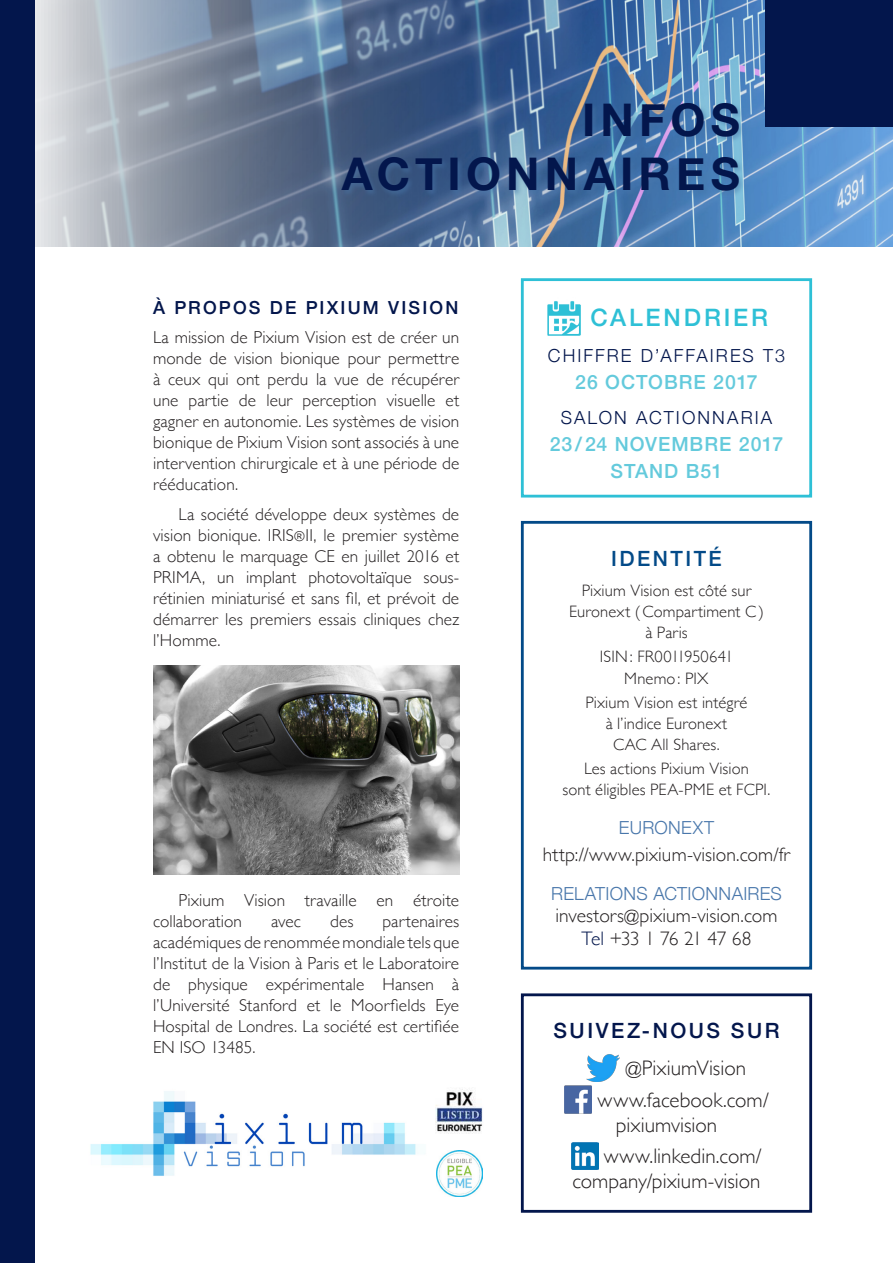
<style>
.page{position:relative;width:893px;height:1263px;background:#fff}
.page>*{position:absolute;margin:0;border:0;box-sizing:border-box;transform-origin:0 0}
.t1{font:700 45px/54px "Helvetica Neue";letter-spacing:.115em;color:#03164c;text-align:right}
.t2{font:500 24px "Helvetica Neue";letter-spacing:.12em;color:#2ec0d6}
.t3{font:300 21px/31.8px "Gill Sans";letter-spacing:.005em;color:#231f20;text-align:center}
.t4{font:500 21px "Helvetica Neue";letter-spacing:.12em;color:#03164c}
.t5{font:500 21px "Helvetica Neue";letter-spacing:.115em;color:#034a88}
.t6{font:300 19.5px/22.5px "Gill Sans";letter-spacing:.005em;color:#231f20;text-align:center}
.t7{font:500 19.5px/27px "Helvetica Neue";letter-spacing:.05em;color:#64cadc;text-align:center}
.t8{font:300 18px "Helvetica Neue";letter-spacing:.115em;color:#03164c}
.t9{font:300 18px "Helvetica Neue";letter-spacing:.02em;color:#4977ab}
.t10{font:500 18px "Helvetica Neue";letter-spacing:.12em;color:#03164c}
.t11{font:300 17.25px/21px "Gill Sans";letter-spacing:.005em;color:#231f20;text-align:justify}
.t12{font:300 16.5px/21px "Gill Sans";letter-spacing:.005em;color:#231f20;text-align:center}
.s1{font-size:13.5px}
.s2{font-size:18px}
.s3{color:#03164c}
.s4{font-size:19.5px}
</style>
<div class="page">
<img style="left:34px;top:0;width:859px;height:247px">
<div style="left:0;top:0;width:34px;height:1263px;background:#03164c"></div>
<div style="left:521px;top:278px;width:291px;height:219px;border:3px solid #2ec0d6"></div>
<div style="left:521px;top:521px;width:291px;height:448px;border:3px solid #034a88"></div>
<div style="left:340px;top:102px;width:406px;height:96px;background:#4977ab;opacity:.49"></div>
<div style="left:765px;top:0;width:128px;height:126px;background:#03164c"></div>
<img style="left:547px;top:301px;width:34px;height:35px">
<div style="left:521px;top:993px;width:291px;height:220px;border:3px solid #03164c"></div>
<img style="left:587px;top:1054px;width:33px;height:27px">
<img style="left:564px;top:1085px;width:28px;height:28px">
<img style="left:571px;top:1142px;width:27px;height:27px">
<img style="left:437px;top:1089px;width:46px;height:44px">
<img style="left:437px;top:1151px;width:45px;height:45px">
<img style="left:153px;top:665px;width:306px;height:210px">
<img style="left:90px;top:1091px;width:347px;height:90px">
<h1 class="t1" style="left:342px;top:95px;width:400px">INFOS<br>ACTIONNAIRES</h1>
<p class="t10" style="left:153px;top:293px;width:307px">À PROPOS DE PIXIUM VISION</p>
<p class="t11" style="left:153px;top:326px;width:308px">La mission de Pixium Vision est de créer un monde de vision bionique pour permettre à ceux qui ont perdu la vue de récupérer une partie de leur perception visuelle et gagner en autonomie. Les systèmes de vision bionique de Pixium Vision sont associés à une intervention chirurgicale et à une période de rééducation.</p>
<p class="t11" style="left:153px;top:503px;width:308px;text-indent:26px">La société développe deux systèmes de vision bionique. IRIS<span class="s1">®</span>II, le premier système a obtenu le marquage CE en juillet 2016 et PRIMA, un implant photovoltaïque sous&shy;rétinien miniaturisé et sans fil, et prévoit de démarrer les premiers essais cliniques chez l’Homme.</p>
<p class="t11" style="left:153px;top:889px;width:308px;text-indent:26px">Pixium Vision travaille en étroite collaboration</p>
<p class="t11" style="left:153px;top:910px;width:308px;text-indent:229px">partenaires académiques de renommée mondiale tels que l’Institut de la Vision à Paris et le Laboratoire de physique expérimentale Hansen à l’Université Stanford et le Moorfields Eye Hospital de Londres. La société est certifiée EN ISO 13485.</p>
<p class="t11" style="left:271px;top:910px;width:32px">avec</p>
<p class="t11" style="left:330px;top:910px;width:25px">des</p>
<h2 class="t2" style="left:590px;top:299px;width:179px">CALENDRIER</h2>
<p class="t8" style="left:548px;top:341px;width:239px">CHIFFRE D’AFFAIRES T3</p>
<p class="t7" style="left:575px;top:367px;width:184px">26 OCTOBRE 2017</p>
<p class="t8" style="left:561px;top:403px;width:213px">SALON ACTIONNARIA</p>
<p class="t7" style="left:550px;top:429px;width:235px">23/24 NOVEMBRE 2017<br>STAND B51</p>
<p class="t5" style="left:611px;top:542px;width:112px">IDENTITÉ</p>
<p class="t12" style="left:569px;top:580px;width:196px">Pixium Vision est côté sur<br>Euronext (Compartiment C) à Paris</p>
<p class="t12" style="left:600px;top:646px;width:135px">ISIN: FR0011950641<br>Mnemo: PIX</p>
<p class="t12" style="left:585px;top:691px;width:163px">Pixium Vision est intégré à l’indice Euronext<br>CAC All Shares.</p>
<p class="t12" style="left:562px;top:757px;width:209px">Les actions Pixium Vision<br>sont éligibles PEA-PME et FCPI.</p>
<p class="t9" style="left:619px;top:812px;width:97px">EURONEXT</p>
<p class="t6" style="left:543px;top:842px;width:249px">http://www.pixium-vision.com/fr</p>
<p class="t9" style="left:551px;top:878px;width:232px">RELATIONS ACTIONNAIRES</p>
<p class="t6" style="left:555px;top:903px;width:223px">investors<span class="s2">@</span>pixium-vision.com<br><span class="s3">Tel</span> +33 1 76 21 47 68</p>
<p class="t4" style="left:553px;top:1014px;width:228px">SUIVEZ-NOUS SUR</p>
<p class="t3" style="left:598px;top:1051px;width:173px"><span class="s4">@</span>PixiumVision www.facebook.com/</p>
<p class="t3" style="left:604px;top:1109px;width:159px;line-height:31px;text-align:left;text-indent:12px">pixiumvision www.linkedin.com/</p>
<p class="t3" style="left:572px;top:1165px;width:190px">company/pixium-vision</p>
</div>
